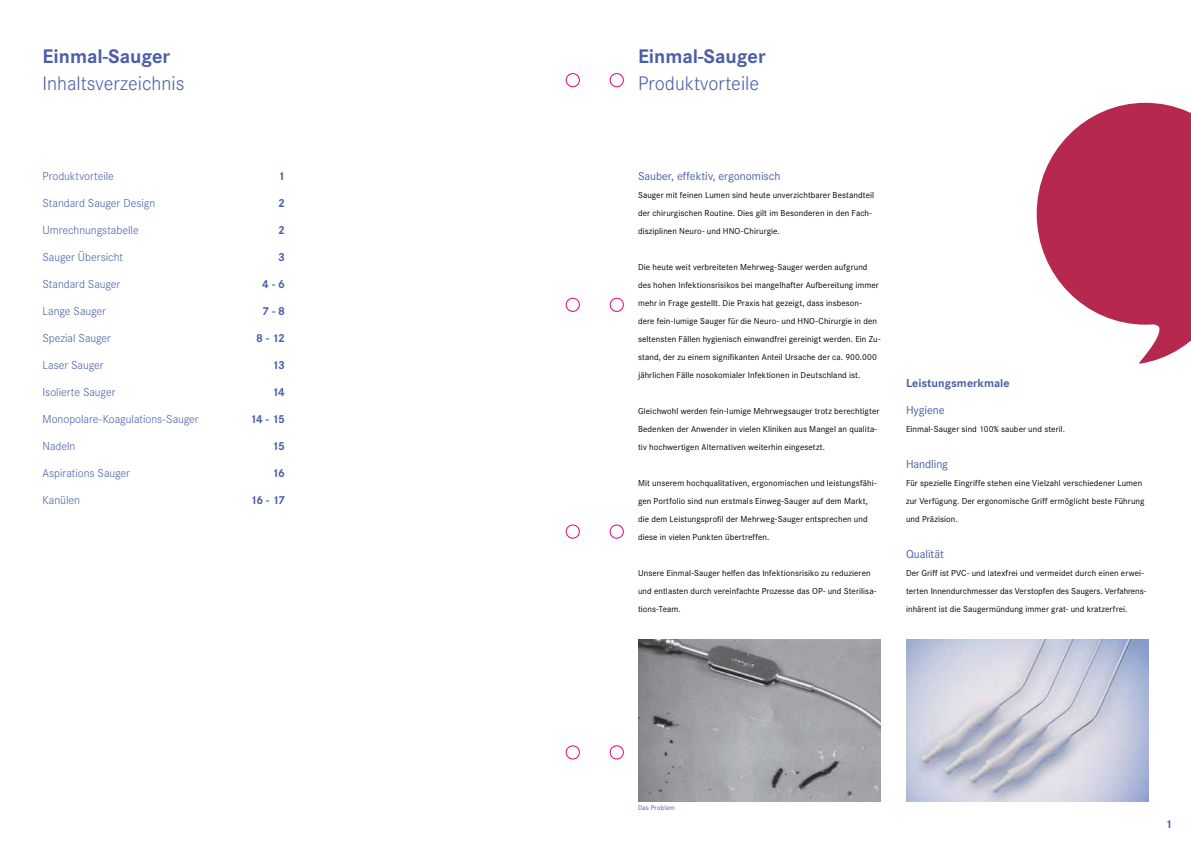
<style>
.page{position:relative;width:1191px;height:842px;background:#fff}
.page>*{position:absolute;margin:0;border:0;box-sizing:border-box;transform-origin:0 0}
.t1{font:300 20.4px "Corporate S";color:#4b5ea8}
.t2{font:700 20.4px "Corporate S";color:#4b5ea8}
.t3{font:300 12px "Corporate S";letter-spacing:-.005em;color:#4b5ea8}
.t4{font:700 12px "Corporate S";color:#4b5ea8}
.t5{font:12px "Corporate S";letter-spacing:-.005em;color:#4b5ea8}
.t6{font:9px/18px "Corporate S";letter-spacing:.01em;color:#000}
.t7{font:7px "Corporate S";letter-spacing:.02em;color:#4b5ea8}
</style>
<div class="page">
<img style="left:638px;top:639px;width:242px;height:162px">
<img style="left:906px;top:639px;width:242px;height:162px">
<svg style="left:1036px;top:103px;width:155px;height:261px;fill:#b7284e"></svg>
<div style="left:565px;top:73px;width:15px;height:14px;border:1px solid #e6007d;border-radius:50%"></div>
<div style="left:565px;top:298px;width:15px;height:14px;border:1px solid #e6007d;border-radius:50%"></div>
<div style="left:565px;top:524px;width:15px;height:15px;border:1px solid #e6007d;border-radius:50%"></div>
<div style="left:565px;top:745px;width:15px;height:14px;border:1px solid #e6007d;border-radius:50%"></div>
<div style="left:609px;top:73px;width:15px;height:14px;border:1px solid #e6007d;border-radius:50%"></div>
<div style="left:609px;top:298px;width:15px;height:14px;border:1px solid #e6007d;border-radius:50%"></div>
<div style="left:609px;top:524px;width:15px;height:15px;border:1px solid #e6007d;border-radius:50%"></div>
<div style="left:609px;top:745px;width:15px;height:14px;border:1px solid #e6007d;border-radius:50%"></div>
<h1 class="t2" style="left:43px;top:45px;width:129px">Einmal-Sauger</h1>
<h1 class="t2" style="left:638px;top:45px;width:129px">Einmal-Sauger</h1>
<h1 class="t1" style="left:43px;top:72px;width:143px">Inhaltsverzeichnis</h1>
<h1 class="t1" style="left:638px;top:72px;width:123px">Produktvorteile</h1>
<h2 class="t3" style="left:43px;top:169px;width:73px">Produktvorteile</h2>
<h2 class="t3" style="left:43px;top:196px;width:114px">Standard Sauger Design</h2>
<h2 class="t3" style="left:43px;top:223px;width:98px">Umrechnungstabelle</h2>
<h2 class="t3" style="left:43px;top:250px;width:82px">Sauger Übersicht</h2>
<h2 class="t3" style="left:43px;top:277px;width:79px">Standard Sauger</h2>
<h2 class="t3" style="left:43px;top:304px;width:65px">Lange Sauger</h2>
<h2 class="t3" style="left:43px;top:331px;width:70px">Spezial Sauger</h2>
<h2 class="t3" style="left:43px;top:358px;width:62px">Laser Sauger</h2>
<h2 class="t3" style="left:43px;top:385px;width:74px">Isolierte Sauger</h2>
<h2 class="t3" style="left:43px;top:412px;width:158px">Monopolare-Koagulations-Sauger</h2>
<h2 class="t3" style="left:43px;top:439px;width:34px">Nadeln</h2>
<h2 class="t3" style="left:43px;top:466px;width:89px">Aspirations Sauger</h2>
<h2 class="t3" style="left:43px;top:493px;width:39px">Kanülen</h2>
<h2 class="t4" style="left:278px;top:169px;width:8px">1</h2>
<h2 class="t4" style="left:278px;top:196px;width:8px">2</h2>
<h2 class="t4" style="left:278px;top:223px;width:8px">2</h2>
<h2 class="t4" style="left:278px;top:250px;width:8px">3</h2>
<h2 class="t4" style="left:262px;top:277px;width:24px">4 - 6</h2>
<h2 class="t4" style="left:262px;top:304px;width:24px">7 - 8</h2>
<h2 class="t4" style="left:256px;top:331px;width:30px">8 - 12</h2>
<h2 class="t4" style="left:272px;top:358px;width:14px">13</h2>
<h2 class="t4" style="left:272px;top:385px;width:14px">14</h2>
<h2 class="t4" style="left:250px;top:412px;width:36px">14 - 15</h2>
<h2 class="t4" style="left:272px;top:439px;width:14px">15</h2>
<h2 class="t4" style="left:272px;top:466px;width:14px">16</h2>
<h2 class="t4" style="left:250px;top:493px;width:36px">16 - 17</h2>
<h2 class="t5" style="left:638px;top:169px;width:144px">Sauber, effektiv, ergonomisch</h2>
<p class="t6" style="left:638px;top:186px;width:238px">Sauger mit feinen Lumen sind heute unverzichtbarer Bestandteil der chirurgischen Routine. Dies gilt im Besonderen in den Fach&shy;disziplinen Neuro- und HNO-Chirurgie.</p>
<p class="t6" style="left:638px;top:258px;width:244px">Die heute weit verbreiteten Mehrweg-Sauger werden aufgrund des hohen Infektionsrisikos bei mangelhafter Aufbereitung immer mehr in Frage gestellt. Die Praxis hat gezeigt, dass insbeson&shy;dere fein-lumige Sauger für die Neuro- und HNO-Chirurgie in den seltensten Fällen hygienisch einwandfrei gereinigt werden. Ein Zu&shy;stand, der zu einem signifikanten Anteil Ursache der ca. 900.000 jährlichen Fälle nosokomialer Infektionen in Deutschland ist.</p>
<p class="t6" style="left:638px;top:402px;width:243px">Gleichwohl werden fein-lumige Mehrwegsauger trotz berechtigter<br>Bedenken der Anwender in vielen Kliniken aus Mangel an qualita&shy;tiv hochwertigen Alternativen weiterhin eingesetzt.</p>
<p class="t6" style="left:638px;top:474px;width:240px">Mit unserem hochqualitativen, ergonomischen und leistungsfähi&shy;gen Portfolio sind nun erstmals Einweg-Sauger auf dem Markt, die dem Leistungsprofil der Mehrweg-Sauger entsprechen und diese in vielen Punkten übertreffen.</p>
<p class="t6" style="left:638px;top:564px;width:240px">Unsere Einmal-Sauger helfen das Infektionsrisiko zu reduzieren und entlasten durch vereinfachte Prozesse das OP- und Sterilisa&shy;tions-Team.</p>
<h2 class="t4" style="left:906px;top:376px;width:105px">Leistungsmerkmale</h2>
<h2 class="t5" style="left:906px;top:403px;width:40px">Hygiene</h2>
<p class="t6" style="left:906px;top:420px;width:161px">Einmal-Sauger sind 100% sauber und steril.</p>
<h2 class="t5" style="left:906px;top:457px;width:44px">Handling</h2>
<p class="t6" style="left:906px;top:474px;width:240px">Für spezielle Eingriffe stehen eine Vielzahl verschiedener Lumen zur Verfügung. Der ergonomische Griff ermöglicht beste Führung und Präzision.</p>
<h2 class="t5" style="left:906px;top:547px;width:39px">Qualität</h2>
<p class="t6" style="left:906px;top:564px;width:242px">Der Griff ist PVC- und latexfrei und vermeidet durch einen erwei&shy;terten Innendurchmesser das Verstopfen des Saugers. Verfahrens&shy;inhärent ist die Saugermündung immer grat- und kratzerfrei.</p>
<p class="t7" style="left:638px;top:804px;width:38px">Das Problem</p>
<h2 class="t4" style="left:1165px;top:817px;width:8px">1</h2>
</div>
